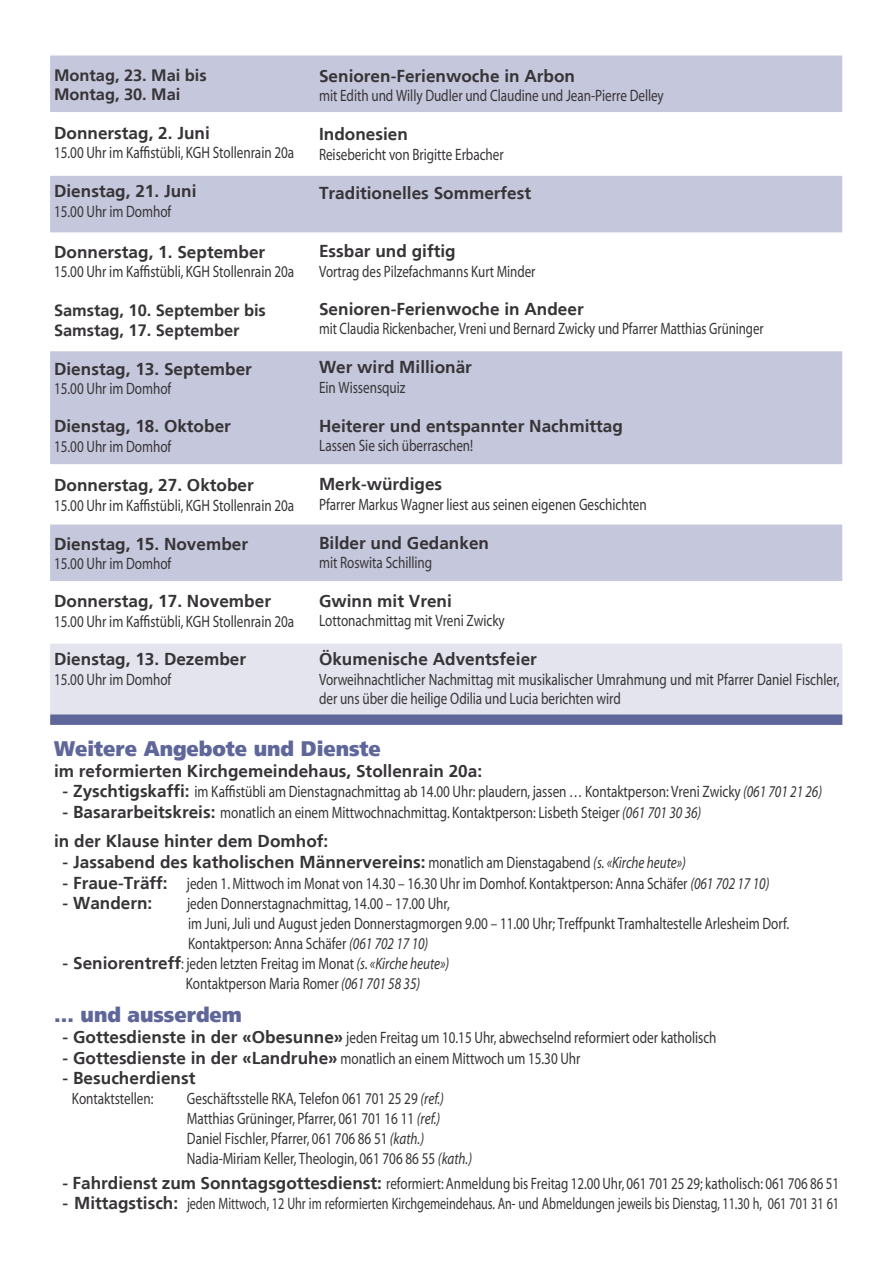
<style>
.page{position:relative;width:893px;height:1263px;background:#fff}
.page>*{position:absolute;margin:0;border:0;box-sizing:border-box;transform-origin:0 0}
.t1{font:21px "Weissach Black Regular SWFTE";letter-spacing:-.005em;color:#5f6699;scale:.95 1}
.t2{font:17.25px "Weissach Bold SWFTE";color:#373437}
.t3{font:16.5px/19.8px "Myriad";letter-spacing:-.005em;color:#373437;scale:.8 1}
.t4{font:16.5px "Myriad";letter-spacing:-.005em;color:#373437;scale:.79 1}
.t5{font:16.5px "Myriad";letter-spacing:-.005em;color:#373437;scale:.74 1}
.t6{font:16.5px/19.5px "Weissach Bold SWFTE";letter-spacing:-.005em;color:#373437}
.t7{font:16.5px "Myriad";letter-spacing:-.005em;color:#373437;scale:.78 1}
.s1{font-family:"Weissach Bold SWFTE";font-size:17.25px}
.s2{font-style:italic}
.s3{font-family:"Myriad";font-size:16.5px}
.s4{font-family:"Myriad";font-style:italic;font-size:16.5px}
</style>
<div class="page">
<div style="left:49px;top:54px;width:795px;height:60px;background:#c5c8dc;border:2px solid #fff"></div>
<div style="left:49px;top:350px;width:795px;height:116px;background:#c5c8dc;border:2px solid #fff"></div>
<div style="left:49px;top:523px;width:795px;height:60px;background:#c5c8dc;border:2px solid #fff"></div>
<div style="left:49px;top:174px;width:795px;height:60px;background:#c5c8dc;border:2px solid #fff"></div>
<div style="left:49px;top:642px;width:795px;height:73px;background:#e3e4ee;border:2px solid #fff"></div>
<div style="left:50px;top:714px;width:792px;height:11px;background:#5f6699"></div>
<p class="t6" style="left:54px;top:65px;width:154px">Montag, 23. Mai bis<br>Montag, 30. Mai</p>
<p class="t2" style="left:54px;top:123px;width:157px">Donnerstag, 2. Juni</p>
<p class="t3" style="left:54px;top:143px;width:302px">15.00 Uhr im Kaffistübli, KGH Stollenrain 20a</p>
<p class="t2" style="left:54px;top:181px;width:144px">Dienstag, 21. Juni</p>
<p class="t3" style="left:54px;top:202px;width:148px">15.00 Uhr im Domhof</p>
<p class="t2" style="left:54px;top:242px;width:213px">Donnerstag, 1. September</p>
<p class="t3" style="left:54px;top:263px;width:302px">15.00 Uhr im Kaffistübli, KGH Stollenrain 20a</p>
<p class="t6" style="left:54px;top:301px;width:213px">Samstag, 10. September bis<br>Samstag, 17. September</p>
<p class="t2" style="left:54px;top:359px;width:199px">Dienstag, 13. September</p>
<p class="t3" style="left:54px;top:380px;width:148px">15.00 Uhr im Domhof</p>
<p class="t2" style="left:54px;top:416px;width:178px">Dienstag, 18. Oktober</p>
<p class="t3" style="left:54px;top:437px;width:148px">15.00 Uhr im Domhof</p>
<p class="t2" style="left:54px;top:475px;width:201px">Donnerstag, 27. Oktober</p>
<p class="t3" style="left:54px;top:496px;width:302px">15.00 Uhr im Kaffistübli, KGH Stollenrain 20a</p>
<p class="t2" style="left:54px;top:533px;width:195px">Dienstag, 15. November</p>
<p class="t3" style="left:54px;top:554px;width:148px">15.00 Uhr im Domhof</p>
<p class="t2" style="left:54px;top:591px;width:218px">Donnerstag, 17. November</p>
<p class="t3" style="left:54px;top:612px;width:302px">15.00 Uhr im Kaffistübli, KGH Stollenrain 20a</p>
<p class="t2" style="left:54px;top:649px;width:194px">Dienstag, 13. Dezember</p>
<p class="t3" style="left:54px;top:670px;width:148px">15.00 Uhr im Domhof</p>
<p class="t2" style="left:319px;top:65px;width:258px">Senioren-Ferienwoche in Arbon</p>
<p class="t3" style="left:319px;top:86px;width:432px">mit Edith und Willy Dudler und Claudine und Jean-Pierre Delley</p>
<p class="t2" style="left:319px;top:124px;width:90px">Indonesien</p>
<p class="t3" style="left:319px;top:145px;width:232px">Reisebericht von Brigitte Erbacher</p>
<p class="t2" style="left:319px;top:182px;width:214px">Traditionelles Sommerfest</p>
<p class="t2" style="left:319px;top:241px;width:138px">Essbar und giftig</p>
<p class="t4" style="left:319px;top:263px;width:275px">Vortrag des Pilzefachmanns Kurt Minder</p>
<p class="t2" style="left:319px;top:299px;width:266px">Senioren-Ferienwoche in Andeer</p>
<p class="t7" style="left:319px;top:321px;width:572px">mit Claudia Rickenbacher, Vreni und Bernard Zwicky und Pfarrer Matthias Grüninger</p>
<p class="t2" style="left:319px;top:357px;width:154px">Wer wird Millionär</p>
<p class="t3" style="left:319px;top:378px;width:110px">Ein Wissensquiz</p>
<p class="t2" style="left:319px;top:416px;width:305px">Heiterer und entspannter Nachmittag</p>
<p class="t3" style="left:319px;top:437px;width:194px">Lassen Sie sich überraschen!</p>
<p class="t2" style="left:319px;top:474px;width:125px">Merk-würdiges</p>
<p class="t3" style="left:319px;top:495px;width:411px">Pfarrer Markus Wagner liest aus seinen eigenen Geschichten</p>
<p class="t2" style="left:319px;top:533px;width:172px">Bilder und Gedanken</p>
<p class="t3" style="left:319px;top:554px;width:143px">mit Roswita Schilling</p>
<p class="t2" style="left:319px;top:590px;width:134px">Gwinn mit Vreni</p>
<p class="t3" style="left:319px;top:611px;width:234px">Lottonachmittag mit Vreni Zwicky</p>
<p class="t2" style="left:319px;top:649px;width:219px">Ökumenische Adventsfeier</p>
<p class="t3" style="left:319px;top:670px;width:652px">Vorweihnachtlicher Nachmittag mit musikalischer Umrahmung und mit Pfarrer Daniel Fischler, der uns über die heilige Odilia und Lucia berichten wird</p>
<p class="t1" style="left:54px;top:736px;width:345px">Weitere Angebote und Dienste</p>
<p class="t2" style="left:54px;top:761px;width:430px">im reformierten Kirchgemeindehaus, Stollenrain 20a:</p>
<p class="t3" style="left:63px;top:783px;width:951px"><span class="s1">- Zyschtigskaffi:</span> im Kaffistübli am Dienstagnachmittag ab 14.00 Uhr: plaudern, jassen … Kontaktperson: Vreni Zwicky <span class="s2">(061 701 21 26)</span></p>
<p class="t3" style="left:63px;top:803px;width:800px"><span class="s1">- Basararbeitskreis:</span> monatlich an einem Mittwochnachmittag. Kontaktperson: Lisbeth Steiger <span class="s2">(061 701 30 36)</span></p>
<p class="t2" style="left:54px;top:831px;width:276px">in der Klause hinter dem Domhof:</p>
<p class="t2" style="left:63px;top:852px;width:625px">- Jassabend des katholischen Männervereins: <span class="s3">monatlich am Dienstagabend</span> <span class="s4">(s. «Kirche heute»)</span></p>
<p class="t3" style="left:63px;top:874px;width:885px"><span class="s1">- Fraue-Träff:</span> jeden 1. Mittwoch im Monat von 14.30 – 16.30 Uhr im Domhof. Kontaktperson: Anna Schäfer <span class="s2">(061 702 17 10)</span></p>
<p class="t2" style="left:63px;top:893px;width:91px">- Wandern:</p>
<p class="t3" style="left:187px;top:895px;width:754px">jeden Donnerstagnachmittag, 14.00 – 17.00 Uhr,<br>im Juni, Juli und August jeden Donnerstagmorgen 9.00 – 11.00 Uhr; Treffpunkt Tramhaltestelle Arlesheim Dorf.<br>Kontaktperson: Anna Schäfer <span class="s2">(061 702 17 10)</span></p>
<p class="t3" style="left:186px;top:954px;width:331px;text-indent:-123px"><span class="s1">- Seniorentreff</span>: jeden letzten Freitag im Monat <span class="s2">(s. «Kirche heute»)<br></span>Kontaktperson Maria Romer <span class="s2">(061 701 58 35)</span></p>
<p class="t1" style="left:54px;top:1002px;width:199px">… und ausserdem</p>
<p class="t3" style="left:63px;top:1028px;width:819px"><span class="s1">- Gottesdienste in der «Obesunne»</span> jeden Freitag um 10.15 Uhr, abwechselnd reformiert oder katholisch</p>
<p class="t3" style="left:63px;top:1049px;width:649px"><span class="s1">- Gottesdienste in der «Landruhe»</span> monatlich an einem Mittwoch um 15.30 Uhr</p>
<p class="t2" style="left:63px;top:1068px;width:134px">- Besucherdienst</p>
<p class="t3" style="left:72px;top:1089px;width:103px">Kontaktstellen:</p>
<p class="t3" style="left:187px;top:1089px;width:358px">Geschäftsstelle RKA, Telefon 061 701 25 29 <span class="s2">(ref.)<br></span>Matthias Grüninger, Pfarrer, 061 701 16 11 <span class="s2">(ref.)<br></span>Daniel Fischler, Pfarrer, 061 706 86 51 <span class="s2">(kath.)<br></span>Nadia-Miriam Keller, Theologin, 061 706 86 55 <span class="s2">(kath.)</span></p>
<p class="t4" style="left:63px;top:1175px;width:984px"><span class="s1">- Fahrdienst zum Sonntagsgottesdienst:</span> reformiert: Anmeldung bis Freitag 12.00 Uhr, 061 701 25 29; katholisch: 061 706 86 51</p>
<p class="t5" style="left:63px;top:1195px;width:1051px"><span class="s1">- Mittagstisch:</span> jeden Mittwoch, 12 Uhr im reformierten Kirchgemeindehaus. An- und Abmeldungen jeweils bis Dienstag, 11.30 h, 061 701 31 61</p>
</div>
